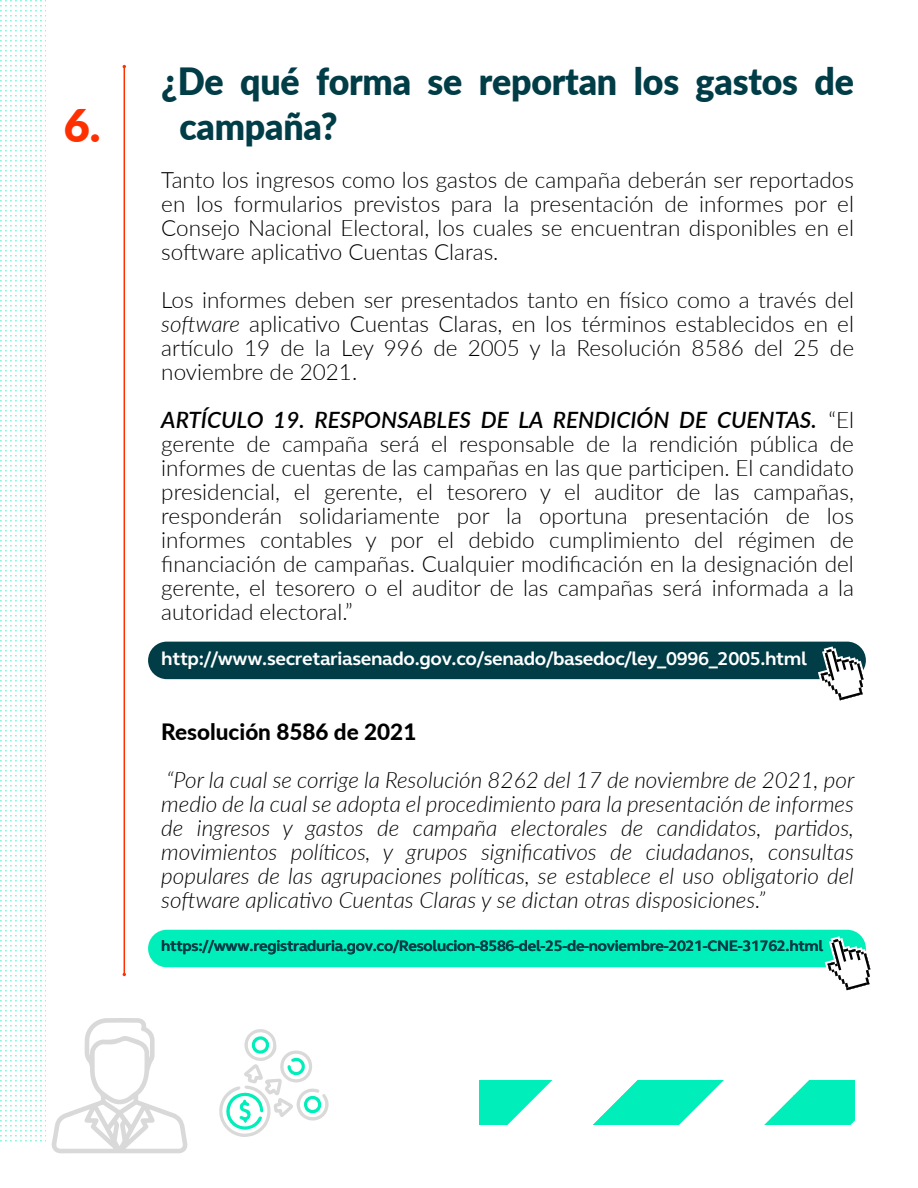
<style>
.page{position:relative;width:918px;height:1188px;background:#fff}
.page>*{position:absolute;margin:0;border:0;box-sizing:border-box;transform-origin:0 0}
.t1{font:900 45px "Lato";color:#ff3000}
.t2{font:900 37.5px/45px "Lato";letter-spacing:-.005em;color:#003d47;scale:.95 1}
.t3{font:300 22.5px/24px "Lato";color:#000;text-align:justify}
.t4{font:italic 300 22.5px/24px "Lato";color:#000;text-align:justify}
.t5{font:800 22.5px "Lato";color:#000}
.t6{font:700 19.2px "FS Elliot Pro";letter-spacing:-.02em;color:#fff}
.t7{font:700 15.45px "FS Elliot Pro";letter-spacing:-.02em;color:#003d47}
.s1{font-style:italic}
.s2{font-weight:600;font-style:italic}
</style>
<div class="page">
<div style="left:148px;top:930px;width:718px;height:37px;background:#00efba;border-radius:19px"></div>
<svg style="left:479px;top:1081px;width:375px;height:43px;fill:#00efba"></svg>
<svg style="left:0;top:0;width:46px;height:1141px"></svg>
<svg style="left:51px;top:1018px;width:137px;height:135px"></svg>
<svg style="left:219px;top:1029px;width:110px;height:108px"></svg>
<hr style="left:124px;top:66px;width:1px;height:909px;background:#ff3000">
<div style="left:148px;top:642px;width:718px;height:37px;background:#003d47;border-radius:19px"></div>
<svg style="left:818px;top:646px;width:48px;height:55px"></svg>
<svg style="left:825px;top:936px;width:46px;height:55px"></svg>
<h1 class="t1" style="left:64px;top:92px;width:38px">6.</h1>
<h2 class="t2" style="left:179px;top:57px;width:712px;text-indent:-18px">¿De qué forma se reportan los gastos de campaña?</h2>
<p class="t3" style="left:161px;top:167px;width:694px">Tanto los ingresos como los gastos de campaña deberán ser reportados en los formularios previstos para la presentación de informes por el Consejo Nacional Electoral, los cuales se encuentran disponibles en el software aplicativo Cuentas Claras.</p>
<p class="t3" style="left:161px;top:287px;width:694px">Los informes deben ser presentados tanto en físico como a través del <span class="s1">software</span> aplicativo Cuentas Claras, en los términos establecidos en el artículo 19 de la Ley 996 de 2005 y la Resolución 8586 del 25 de noviembre de 2021.</p>
<p class="t3" style="left:161px;top:407px;width:694px"><span class="s2">ARTÍCULO 19. RESPONSABLES DE LA RENDICIÓN DE CUENTAS.</span> “El gerente de campaña será el responsable de la rendición pública de informes de cuentas de las campañas en las que participen. El candidato presidencial, el gerente, el tesorero y el auditor de las campañas, responderán solidariamente por la oportuna presentación de los informes contables y por el debido cumplimiento del régimen de financiación de campañas. Cualquier modificación en la designación del gerente, el tesorero o el auditor de las campañas será informada a la autoridad electoral.”</p>
<p class="t6" style="left:161px;top:646px;width:647px">http://www.secretariasenado.gov.co/senado/basedoc/ley_0996_2005.html</p>
<p class="t6" style="left:382px;top:646px;width:12px">a</p>
<p class="t5" style="left:161px;top:715px;width:257px">Resolución 8586 de 2021</p>
<p class="t4" style="left:161px;top:767px;width:695px">“Por la cual se corrige la Resolución 8262 del 17 de noviembre de 2021, por medio de la cual se adopta el procedimiento para la presentación de informes de ingresos y gastos de campaña electorales de candidatos, partidos, movimientos políticos, y grupos significativos de ciudadanos, consultas populares de las agrupaciones políticas, se establece el uso obligatorio del software aplicativo Cuentas Claras y se dictan otras disposiciones.”</p>
<p class="t7" style="left:161px;top:935px;width:663px">https://www.registraduria.gov.co/Resolucion-8586-del-25-de-noviembre-2021-CNE-31762.html</p>
</div>
